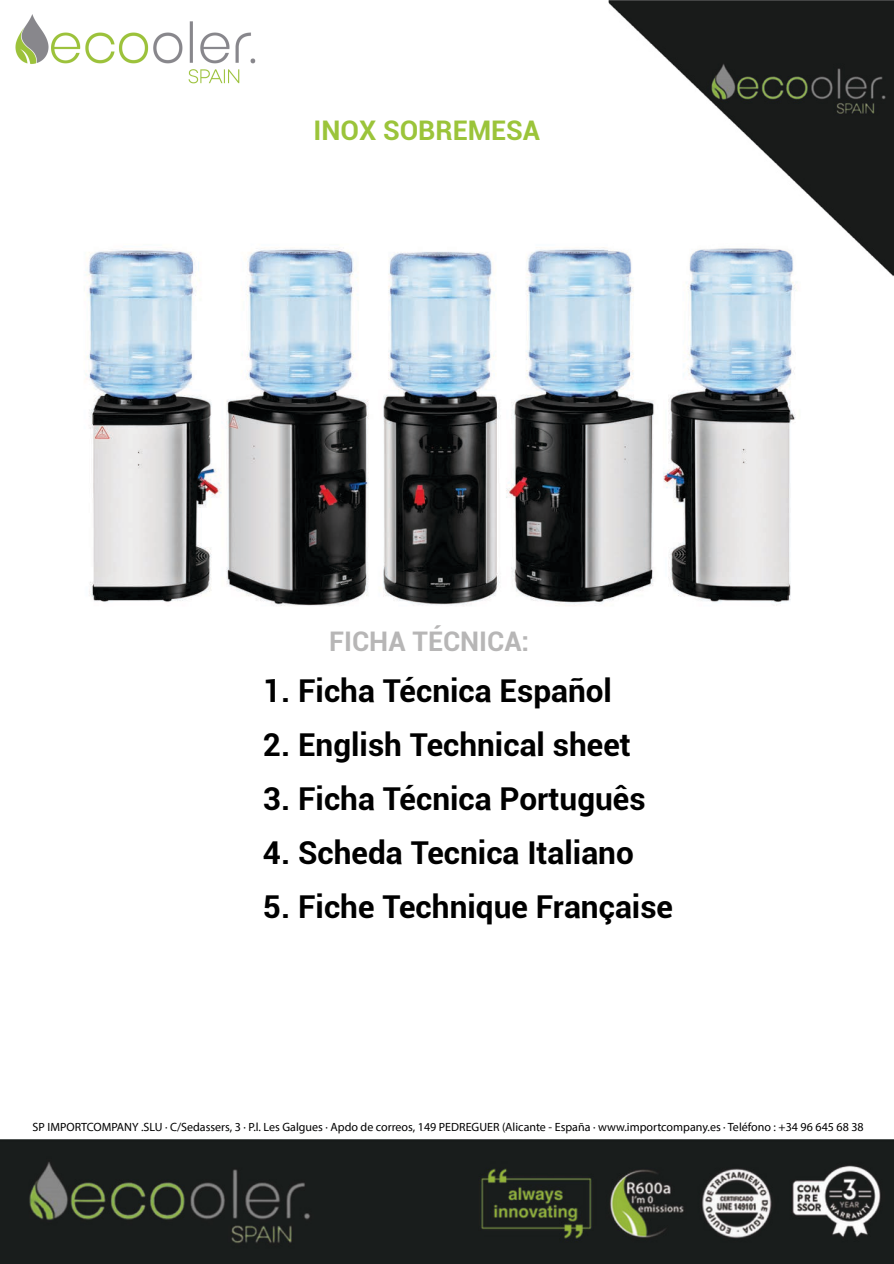
<style>
.page{position:relative;width:894px;height:1264px;background:#fff}
.page>*{position:absolute;margin:0;border:0;box-sizing:border-box;transform-origin:0 0}
.t1{font:700 31.5px "Roboto";color:#000}
.t2{font:700 27px "Roboto";color:#9bc43a}
.t3{font:700 27px "Roboto";color:#b7b6b6}
.t4{font:12px "Myriad Pro";color:#000}
</style>
<div class="page">
<img style="left:0;top:1139px;width:893px;height:124px">
<img style="left:608px;top:0;width:285px;height:276px">
<img style="left:15px;top:14px;width:241px;height:70px">
<img style="left:86px;top:247px;width:712px;height:359px">
<img style="left:608px;top:243px;width:198px;height:34px">
<h2 class="t2" style="left:313px;top:111px;width:228px">INOX SOBREMESA</h2>
<h2 class="t3" style="left:329px;top:622px;width:201px">FICHA TÉCNICA:</h2>
<h1 class="t1" style="left:263px;top:668px;width:350px">1. Ficha Técnica Español</h1>
<h1 class="t1" style="left:263px;top:722px;width:369px">2. English Technical sheet</h1>
<h1 class="t1" style="left:263px;top:776px;width:384px">3. Ficha Técnica Português</h1>
<h1 class="t1" style="left:263px;top:830px;width:372px">4. Scheda Tecnica Italiano</h1>
<h1 class="t1" style="left:263px;top:884px;width:411px">5. Fiche Technique Française</h1>
<p class="t4" style="left:33px;top:1119px;width:832px">SP IMPORTCOMPANY .SLU · C/Sedassers, 3 · P.l. Les Galgues · Apdo de correos, 149 PEDREGUER (Alicante - España · www.importcompany.es · Teléfono : +34 96 645 68 38</p>
</div>
